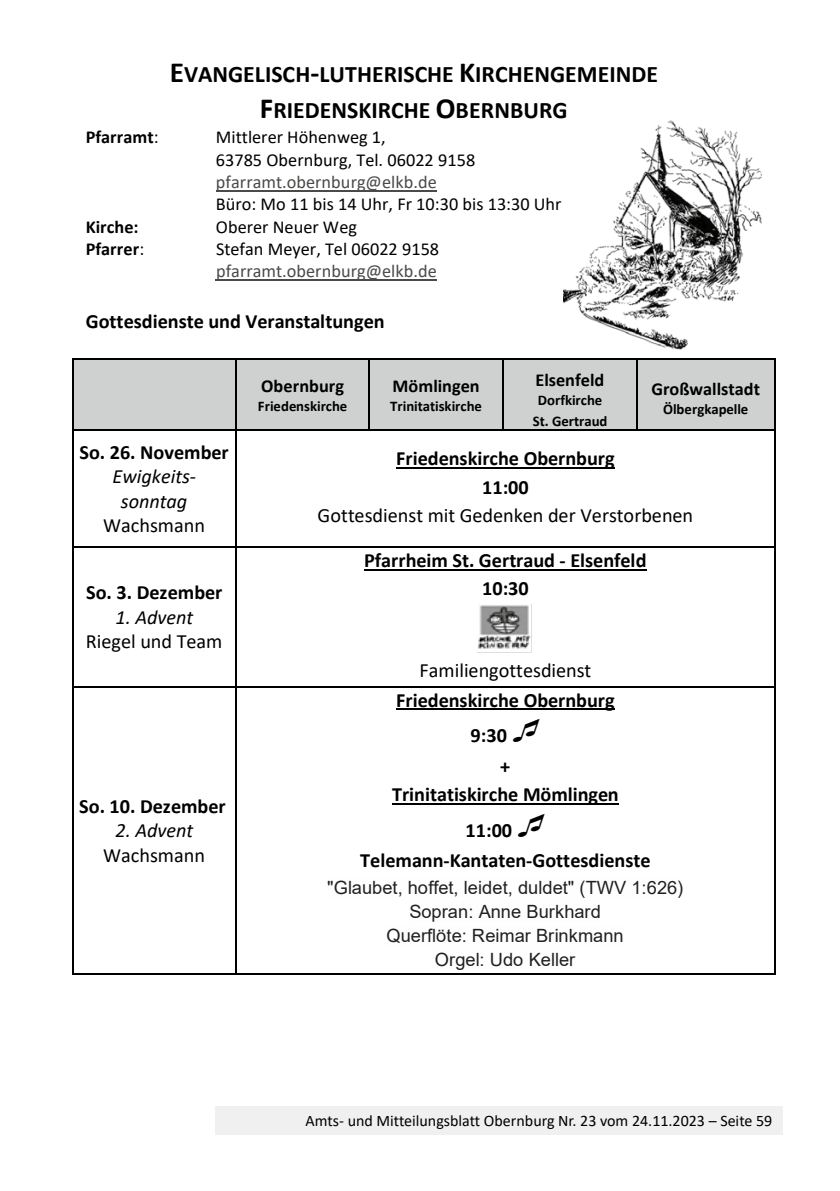
<style>
.page{position:relative;width:840px;height:1191px;background:#fff}
.page>*{position:absolute;margin:0;border:0;box-sizing:border-box;transform-origin:0 0}
.t1{font:700 23.8px/35.6px "Calibri";color:#000;text-align:center}
.t2{font:700 20.2px/28.2px "Calibri";letter-spacing:-.005em;color:#000;text-align:center}
.t3{font:20.2px "Calibri";color:#000}
.t4{font:italic 20.2px/24.6px "Calibri";color:#000;text-align:center}
.t5{font:18.2px/22.4px "Calibri";color:#000}
.t6{font:18.2px/24.2px "Arial";color:#20201f;text-align:center}
.t7{font:700 18.2px "Calibri";letter-spacing:.005em;color:#000}
.t8{font:18.2px "Calibri";letter-spacing:.005em;color:#4a4a49}
.t9{font:16px "Calibri";color:#000}
.t10{font:700 14.8px/20.4px "Calibri";color:#000;text-align:center}
.s1{font-size:29.2px}
.s2{font-weight:400}
</style>
<div class="page">
<div style="left:215px;top:1106px;width:567px;height:28px;background:#f0f0f0"></div>
<img style="left:563px;top:120px;width:197px;height:229px">
<hr style="left:216px;top:190px;width:220px;height:1px;background:#4a4a49">
<hr style="left:216px;top:279px;width:220px;height:1px;background:#4a4a49">
<div style="left:73px;top:360px;width:162px;height:69px;background:#cfd0d0"></div>
<div style="left:236px;top:360px;width:132px;height:69px;background:#cfd0d0"></div>
<div style="left:370px;top:360px;width:132px;height:69px;background:#cfd0d0"></div>
<div style="left:503px;top:360px;width:133px;height:69px;background:#cfd0d0"></div>
<div style="left:637px;top:360px;width:136px;height:69px;background:#cfd0d0"></div>
<hr style="left:73px;top:358px;width:162px;height:2px;background:#000">
<hr style="left:236px;top:358px;width:132px;height:2px;background:#000">
<hr style="left:370px;top:358px;width:132px;height:2px;background:#000">
<hr style="left:503px;top:358px;width:133px;height:2px;background:#000">
<hr style="left:637px;top:358px;width:136px;height:2px;background:#000">
<hr style="left:72px;top:360px;width:1px;height:69px;background:#000">
<hr style="left:235px;top:360px;width:1px;height:69px;background:#000">
<hr style="left:368px;top:360px;width:2px;height:69px;background:#000">
<hr style="left:502px;top:360px;width:1px;height:69px;background:#000">
<hr style="left:636px;top:360px;width:1px;height:69px;background:#000">
<hr style="left:773px;top:360px;width:2px;height:69px;background:#000">
<hr style="left:396px;top:467px;width:218px;height:2px;background:#000">
<hr style="left:73px;top:429px;width:162px;height:2px;background:#000">
<hr style="left:236px;top:429px;width:132px;height:2px;background:#000">
<hr style="left:370px;top:429px;width:132px;height:2px;background:#000">
<hr style="left:503px;top:429px;width:133px;height:2px;background:#000">
<hr style="left:637px;top:429px;width:136px;height:2px;background:#000">
<hr style="left:72px;top:431px;width:1px;height:115px;background:#000">
<hr style="left:235px;top:431px;width:1px;height:115px;background:#000">
<hr style="left:773px;top:431px;width:2px;height:115px;background:#000">
<hr style="left:364px;top:569px;width:282px;height:1px;background:#000">
<img style="left:477px;top:604px;width:55px;height:49px">
<hr style="left:73px;top:546px;width:162px;height:2px;background:#000">
<hr style="left:236px;top:546px;width:537px;height:2px;background:#000">
<hr style="left:72px;top:548px;width:1px;height:138px;background:#000">
<hr style="left:235px;top:548px;width:1px;height:138px;background:#000">
<hr style="left:773px;top:548px;width:2px;height:138px;background:#000">
<hr style="left:396px;top:708px;width:218px;height:2px;background:#000">
<hr style="left:392px;top:803px;width:226px;height:1px;background:#000">
<hr style="left:73px;top:686px;width:162px;height:1px;background:#000">
<hr style="left:236px;top:686px;width:537px;height:1px;background:#000">
<hr style="left:72px;top:687px;width:1px;height:286px;background:#000">
<hr style="left:73px;top:973px;width:162px;height:1px;background:#000">
<hr style="left:235px;top:687px;width:1px;height:286px;background:#000">
<hr style="left:236px;top:973px;width:537px;height:1px;background:#000">
<hr style="left:773px;top:687px;width:2px;height:286px;background:#000">
<p class="t1" style="left:170px;top:56px;width:489px"><span class="s1">E</span>VANGELISCH<span class="s1">-</span>LUTHERISCHE <span class="s1">K</span>IRCHENGEMEINDE<br><span class="s1">F</span>RIEDENSKIRCHE <span class="s1">O</span>BERNBURG</p>
<p class="t7" style="left:86px;top:124px;width:74px">Pfarramt<span class="s2">:</span></p>
<p class="t5" style="left:216px;top:125px;width:261px">Mittlerer Höhenweg 1,<br>63785 Obernburg, Tel. 06022 9158</p>
<p class="t8" style="left:216px;top:169px;width:222px">pfarramt.obernburg@elkb.de</p>
<p class="t5" style="left:216px;top:193px;width:347px">Büro: Mo 11 bis 14 Uhr, Fr 10:30 bis 13:30 Uhr</p>
<p class="t7" style="left:86px;top:214px;width:54px">Kirche:</p>
<p class="t5" style="left:216px;top:215px;width:142px">Oberer Neuer Weg</p>
<p class="t7" style="left:86px;top:236px;width:60px">Pfarrer<span class="s2">:</span></p>
<p class="t5" style="left:216px;top:237px;width:224px">Stefan Meyer, Tel 06022 9158</p>
<p class="t8" style="left:216px;top:259px;width:222px">pfarramt.obernburg@elkb.de</p>
<p class="t2" style="left:86px;top:307px;width:300px">Gottesdienste und Veranstaltungen</p>
<p class="t7" style="left:261px;top:373px;width:84px">Obernburg</p>
<p class="t10" style="left:258px;top:395px;width:91px">Friedenskirche</p>
<p class="t7" style="left:392px;top:373px;width:89px">Mömlingen</p>
<p class="t10" style="left:390px;top:395px;width:93px">Trinitatiskirche</p>
<p class="t7" style="left:535px;top:367px;width:70px">Elsenfeld</p>
<p class="t10" style="left:532px;top:390px;width:76px">Dorfkirche<br>St. Gertraud</p>
<p class="t7" style="left:651px;top:376px;width:110px">Großwallstadt</p>
<p class="t10" style="left:662px;top:399px;width:87px">Ölbergkapelle</p>
<p class="t2" style="left:79px;top:437px;width:151px">So. 26. November</p>
<p class="t4" style="left:112px;top:463px;width:85px">Ewigkeits&shy;sonntag</p>
<p class="t3" style="left:103px;top:511px;width:103px">Wachsmann</p>
<p class="t2" style="left:86px;top:578px;width:138px">So. 3. Dezember</p>
<p class="t4" style="left:115px;top:604px;width:79px">1. Advent</p>
<p class="t3" style="left:86px;top:627px;width:138px">Riegel und Team</p>
<p class="t2" style="left:79px;top:791px;width:148px">So. 10. Dezember</p>
<p class="t4" style="left:115px;top:817px;width:79px">2. Advent</p>
<p class="t3" style="left:103px;top:841px;width:103px">Wachsmann</p>
<p class="t2" style="left:396px;top:444px;width:220px">Friedenskirche Obernburg<br>11:00</p>
<p class="t3" style="left:317px;top:501px;width:377px">Gottesdienst mit Gedenken der Verstorbenen</p>
<p class="t2" style="left:364px;top:545px;width:284px">Pfarrheim St. Gertraud - Elsenfeld<br>10:30</p>
<p class="t3" style="left:419px;top:656px;width:173px">Familiengottesdienst</p>
<p class="t2" style="left:470px;top:682px;width:145px;line-height:35.4px;text-align:left;text-indent:-74px">Friedenskirche Obernburg<br>9:30</p>
<p class="t2" style="left:392px;top:751px;width:228px">+<br>Trinitatiskirche Mömlingen</p>
<p class="t2" style="left:360px;top:814px;width:292px;line-height:30.8px;text-align:left;text-indent:105px">11:00<br>Telemann-Kantaten-Gottesdienste</p>
<p class="t6" style="left:327px;top:875px;width:357px">"Glaubet, hoffet, leidet, duldet" (TWV 1:626)<br>Sopran: Anne Burkhard<br>Querflöte: Reimar Brinkmann<br>Orgel: Udo Keller</p>
<p class="t9" style="left:305px;top:1109px;width:468px">Amts- und Mitteilungsblatt Obernburg Nr. 23 vom 24.11.2023 – Seite 59</p>
</div>
